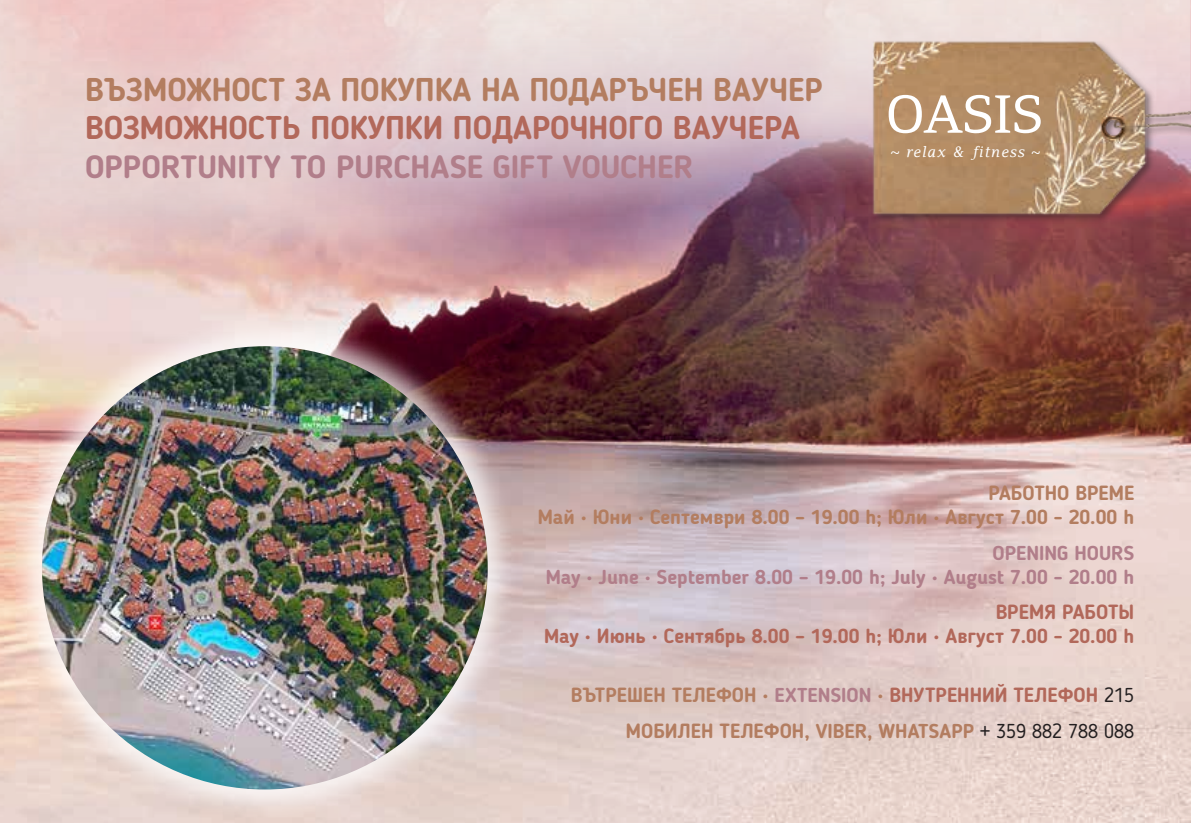
<style>
.page{position:relative;width:1191px;height:823px;background:#fff}
.page>*{position:absolute;margin:0;border:0;box-sizing:border-box;transform-origin:0 0}
.t1{font:51.8px "Adamant BG";letter-spacing:-.01em;color:#fff}
.t2{font:700 32px "Blogger Sans";color:#b37d60}
.t3{font:700 32px "Blogger Sans";color:#b2685a}
.t4{font:700 32px "Blogger Sans";color:#b17e8a}
.t5{font:700 20px/24px "Blogger Sans";color:#b37d60;text-align:right}
.t6{font:700 20px/24px "Blogger Sans";color:#b17e8a;text-align:right}
.t7{font:700 20px/24px "Blogger Sans";color:#b2685a;text-align:right}
.t8{font:italic 14.6px "Adamant BG";letter-spacing:.07em;color:#fff}
.s1{color:#b17e8a}
.s2{color:#b2685a}
.s3{font-weight:400;color:#231f20}
</style>
<div class="page">
<img style="left:0;top:0;width:1190px;height:822px">
<hr style="left:1190px;top:0;width:1px;height:822px;background:#e1ccbe">
<div style="left:9px;top:313px;width:511px;height:508px;background:#fff;opacity:.75"></div>
<img style="left:42px;top:346px;width:446px;height:443px">
<img style="left:849px;top:28px;width:342px;height:199px">
<h2 class="t2" style="left:85px;top:70px;width:739px">ВЪЗМОЖНОСТ ЗА ПОКУПКА НА ПОДАРЪЧЕН ВАУЧЕР</h2>
<h2 class="t3" style="left:85px;top:109px;width:716px">ВОЗМОЖНОСТЬ ПОКУПКИ ПОДАРОЧНОГО ВАУЧЕРА</h2>
<h2 class="t4" style="left:85px;top:147px;width:609px">OPPORTUNITY TO PURCHASE GIFT VOUCHER</h2>
<h1 class="t1" style="left:886px;top:84px;width:158px">OASIS</h1>
<p class="t8" style="left:890px;top:143px;width:151px">~ relax &amp; fitness ~</p>
<p class="t5" style="left:538px;top:481px;width:598px">РАБОТНО ВРЕМЕ<br>Май • Юни • Септември 8.00 – 19.00 h; Юли • Август 7.00 - 20.00 h</p>
<p class="t6" style="left:546px;top:540px;width:590px">OPENING HOURS<br>May • June • September 8.00 – 19.00 h; July • August 7.00 - 20.00 h</p>
<p class="t7" style="left:544px;top:599px;width:592px">ВРЕМЯ РАБОТЫ<br>May • Июнь • Сентябрь 8.00 – 19.00 h; Юли • Август 7.00 - 20.00 h</p>
<p class="t5" style="left:571px;top:677px;width:565px;line-height:35.4px">ВЪТРЕШЕН ТЕЛЕФОН • <span class="s1">EXTENSION</span> • <span class="s2">ВНУТРЕННИЙ ТЕЛЕФОН</span> <span class="s3">215<br></span>МОБИЛЕН ТЕЛЕФОН, VIBER, WHATSAPP <span class="s3">+ 359 882 788 088</span></p>
</div>
